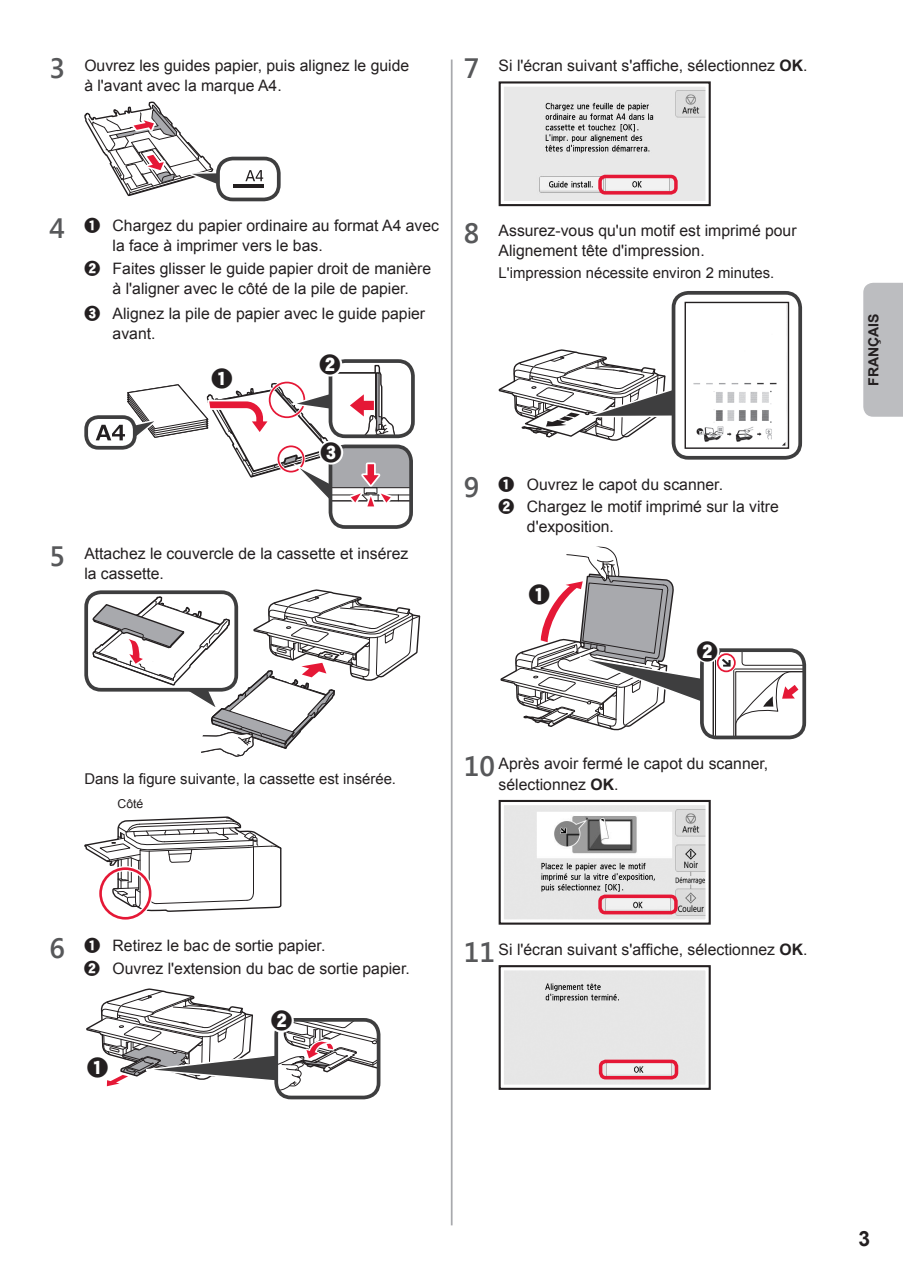
<style>
.page{position:relative;width:903px;height:1275px;background:#fff}
.page>*{position:absolute;margin:0;border:0;box-sizing:border-box;transform-origin:0 0}
.t1{font:21px "canon round num";color:#231f20}
.t2{font:700 21px "Arial";color:#231f20}
.t3{font:15.75px/20.1px "Arial";color:#231f20}
.t4{font:14.88px "Arial";color:#231f20}
.t5{font:700 14px "Arial";color:#231f20}
.t6{font:12.25px "Arial";color:#231f20}
.s1{font-family:"Segoe UI";font-weight:600;font-size:28px;color:#57585a}
.s2{font-weight:700}
.s3{font-family:"canon round num"}
</style>
<div class="page">
<hr style="left:451px;top:60px;width:1px;height:1165px;background:#a8a9ad">
<div style="left:863px;top:283px;width:40px;height:134px;background:#bcbdc0"></div>
<svg style="left:84px;top:102px;width:139px;height:94px"></svg>
<div style="left:218px;top:159px;width:61px;height:40px;background:#fff;border-radius:15px"></div>
<svg style="left:245px;top:170px;width:18px;height:11px"></svg>
<hr style="left:233px;top:185px;width:31px;height:3px;background:#231f20">
<div style="left:216px;top:157px;width:65px;height:44px;border:4px solid #3e3e3f;border-radius:15px"></div>
<div style="left:329px;top:359px;width:86px;height:79px;border:4px solid #3e3e3f;border-radius:15px"></div>
<div style="left:329px;top:444px;width:84px;height:85px;border:4px solid #3e3e3f;border-radius:15px"></div>
<div style="left:318px;top:352px;width:24px;height:24px;background:#fff;border-radius:50%"></div>
<svg style="left:96px;top:364px;width:315px;height:146px"></svg>
<div style="left:84px;top:415px;width:53px;height:35px;border:4px solid #3e3e3f;border-radius:12px"></div>
<svg style="left:92px;top:589px;width:328px;height:168px"></svg>
<div style="left:84px;top:590px;width:154px;height:102px;border:4px solid #3e3e3f;border-radius:15px"></div>
<svg style="left:84px;top:816px;width:197px;height:97px"></svg>
<div style="left:98px;top:866px;width:55px;height:55px;border:5px solid #fff;border-radius:50%"></div>
<div style="left:99px;top:867px;width:52px;height:53px;border:3px solid #e51836;border-radius:50%"></div>
<svg style="left:86px;top:988px;width:293px;height:107px"></svg>
<div style="left:274px;top:1018px;width:106px;height:81px;border:4px solid #3e3e3f;border-radius:15px"></div>
<div style="left:270px;top:1008px;width:24px;height:25px;background:#fff;border-radius:50%"></div>
<svg style="left:498px;top:81px;width:213px;height:126px;background:#d6d5d5"></svg>
<div style="left:598px;top:175px;width:80px;height:20px;border:4px solid #e51836;border-radius:5px"></div>
<svg style="left:499px;top:349px;width:173px;height:92px"></svg>
<div style="left:684px;top:302px;width:105px;height:147px;border:1px solid #231f20"></div>
<img style="left:693px;top:305px;width:94px;height:141px">
<div style="left:672px;top:291px;width:130px;height:169px;border:4px solid #3e3e3f;border-radius:15px"></div>
<svg style="left:500px;top:546px;width:304px;height:188px"></svg>
<div style="left:700px;top:648px;width:106px;height:91px;border:4px solid #3e3e3f;border-radius:15px"></div>
<div style="left:695px;top:639px;width:24px;height:24px;background:#fff;border-radius:50%"></div>
<svg style="left:498px;top:799px;width:213px;height:126px"></svg>
<div style="left:598px;top:895px;width:80px;height:19px;border:4px solid #e51836;border-radius:5px"></div>
<svg style="left:498px;top:965px;width:213px;height:125px;background:#dcdbdb"></svg>
<div style="left:599px;top:1060px;width:79px;height:19px;border:4px solid #e51836;border-radius:5px"></div>
<p class="t3" style="left:84px;top:56px;width:326px;text-indent:-35px"><span class="s1">3</span> Ouvrez les guides papier, puis alignez le guide à l'avant avec la marque A4.</p>
<p class="t3" style="left:464px;top:56px;width:345px"><span class="s1">7</span> Si l'écran suivant s'affiche, sélectionnez <span class="s2">OK</span>.</p>
<p class="t3" style="left:113px;top:216px;width:328px;text-indent:-63px"><span class="s1">4</span> <span class="s3">A</span> Chargez du papier ordinaire au format A4 avec la face à imprimer vers le bas.</p>
<p class="t3" style="left:84px;top:259px;width:348px;text-align:center"><span class="s3">B</span> Faites glisser le guide papier droit de manière à l'aligner avec le côté de la pile de papier.</p>
<p class="t3" style="left:113px;top:304px;width:314px;text-indent:-28px"><span class="s3">C</span> Alignez la pile de papier avec le guide papier avant.</p>
<h1 class="t1" style="left:211px;top:368px;width:22px">A</h1>
<h1 class="t1" style="left:320px;top:354px;width:22px">B</h1>
<h1 class="t1" style="left:321px;top:442px;width:22px">C</h1>
<p class="t3" style="left:84px;top:543px;width:325px;text-indent:-35px"><span class="s1">5</span> Attachez le couvercle de la cassette et insérez la cassette.</p>
<p class="t3" style="left:499px;top:221px;width:299px;text-indent:-35px"><span class="s1">8</span> Assurez-vous qu'un motif est imprimé pour<br>Alignement tête d'impression.</p>
<p class="t4" style="left:499px;top:263px;width:277px">L'impression nécessite environ 2 minutes.</p>
<p class="t3" style="left:499px;top:473px;width:282px;line-height:22.6px;text-indent:-35px"><span class="s1">9</span> <span class="s3">A</span> Ouvrez le capot du scanner.<br><span class="s3">B</span> Chargez le motif imprimé sur la vitre</p>
<p class="t3" style="left:527px;top:517px;width:89px">d'exposition.</p>
<h1 class="t1" style="left:529px;top:584px;width:22px">A</h1>
<h1 class="t1" style="left:697px;top:640px;width:22px">B</h1>
<p class="t4" style="left:84px;top:769px;width:313px">Dans la figure suivante, la cassette est insérée.</p>
<p class="t6" style="left:118px;top:795px;width:27px">Côté</p>
<p class="t3" style="left:499px;top:754px;width:271px;text-indent:-35px"><span class="s1">10</span> Après avoir fermé le capot du scanner, sélectionnez <span class="s2">OK</span>.</p>
<p class="t3" style="left:84px;top:934px;width:327px;line-height:22.6px;text-indent:-35px"><span class="s1">6</span> <span class="s3">A</span> Retirez le bac de sortie papier.<br><span class="s3">B</span> Ouvrez l'extension du bac de sortie papier.</p>
<h1 class="t1" style="left:87px;top:1057px;width:22px">A</h1>
<h1 class="t1" style="left:271px;top:1010px;width:22px">B</h1>
<p class="t3" style="left:464px;top:939px;width:345px"><span class="s1">11</span> Si l'écran suivant s'affiche, sélectionnez <span class="s2">OK</span>.</p>
<p class="t5" style="left:864px;top:386px;width:74px;rotate:-90deg">FRANÇAIS</p>
<h1 class="t2" style="left:858px;top:1224px;width:13px">3</h1>
</div>
